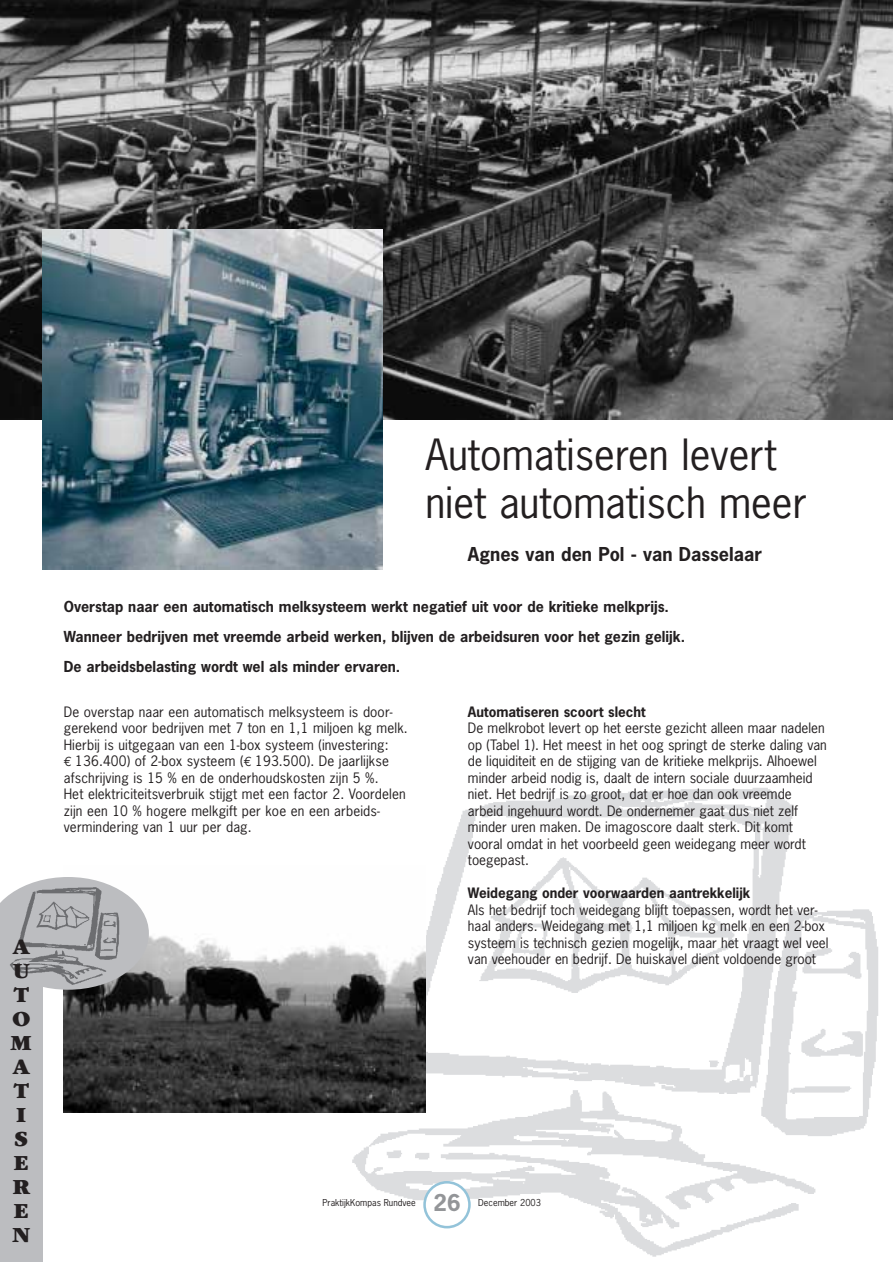
<style>
.page{position:relative;width:893px;height:1262px;background:#fff}
.page>*{position:absolute;margin:0;border:0;box-sizing:border-box;transform-origin:0 0}
.t1{font:40.5px/48.6px "News Gothic";color:#231f20}
.t2{font:900 22.5px/24px "Garamond";color:#231f20}
.t3{font:700 21.75px "News Gothic";color:#939598}
.t4{font:700 18px "News Gothic";color:#231f20}
.t5{font:700 14.25px/30px "News Gothic";color:#231f20}
.t6{font:13.5px/16.5px "News Gothic";color:#231f20}
.t7{font:700 13.5px "News Gothic";color:#231f20}
.t8{font:9px "News Gothic";color:#231f20}
.s1{font-family:"Euro Mono"}
</style>
<div class="page">
<img style="left:201px;top:788px;width:677px;height:469px">
<img style="left:64px;top:865px;width:361px;height:247px">
<svg style="left:423px;top:1181px;width:47px;height:47px"></svg>
<img style="left:0;top:0;width:892px;height:419px">
<img style="left:43px;top:229px;width:340px;height:340px">
<div style="left:0;top:925px;width:43px;height:336px;background:#bcbdc0"></div>
<img style="left:0;top:877px;width:149px;height:112px">
<h2 class="t2" style="left:11px;top:936px;width:23px">A<br>U<br>T<br>O<br>M<br>A<br>T<br>I<br>S<br>E<br>R<br>E<br>N</h2>
<h1 class="t1" style="left:425px;top:433px;width:383px">Automatiseren levert niet automatisch meer</h1>
<h3 class="t4" style="left:468px;top:546px;width:295px">Agnes van den Pol - van Dasselaar</h3>
<p class="t5" style="left:64px;top:593px;width:623px">Overstap naar een automatisch melksysteem werkt negatief uit voor de kritieke melkprijs.<br>Wanneer bedrijven met vreemde arbeid werken, blijven de arbeidsuren voor het gezin gelijk.<br>De arbeidsbelasting wordt wel als minder ervaren.</p>
<p class="t6" style="left:64px;top:704px;width:345px">De overstap naar een automatisch melksysteem is door&shy;gerekend voor bedrijven met 7 ton en 1,1 miljoen kg melk.<br>Hierbij is uitgegaan van een 1-box systeem (investering:<br><span class="s1">€</span> 136.400) of 2-box systeem (<span class="s1">€</span> 193.500). De jaarlijkse afschrijving is 15 % en de onderhoudskosten zijn 5 %.<br>Het elektriciteitsverbruik stijgt met een factor 2. Voordelen zijn een 10 % hogere melkgift per koe en een arbeids&shy;vermindering van 1 uur per dag.</p>
<p class="t7" style="left:468px;top:706px;width:179px">Automatiseren scoort slecht</p>
<p class="t6" style="left:468px;top:721px;width:360px">De melkrobot levert op het eerste gezicht alleen maar nadelen op (Tabel 1). Het meest in het oog springt de sterke daling van de liquiditeit en de stijging van de kritieke melkprijs. Alhoewel minder arbeid nodig is, daalt de intern sociale duurzaamheid niet. Het bedrijf is zo groot, dat er hoe dan ook vreemde arbeid ingehuurd wordt. De ondernemer gaat dus niet zelf minder uren maken. De imagoscore daalt sterk. Dit komt vooral omdat in het voorbeeld geen weidegang meer wordt toegepast.</p>
<p class="t7" style="left:468px;top:887px;width:284px">Weidegang onder voorwaarden aantrekkelijk</p>
<p class="t6" style="left:468px;top:902px;width:362px">Als het bedrijf toch weidegang blijft toepassen, wordt het ver&shy;haal anders. Weidegang met 1,1 miljoen kg melk en een 2-box systeem is technisch gezien mogelijk, maar het vraagt wel veel van veehouder en bedrijf. De huiskavel dient voldoende groot</p>
<h3 class="t3" style="left:433px;top:1194px;width:29px">26</h3>
<p class="t8" style="left:322px;top:1199px;width:95px">PraktijkKompas Rundvee</p>
<p class="t8" style="left:478px;top:1199px;width:64px">December 2003</p>
</div>
